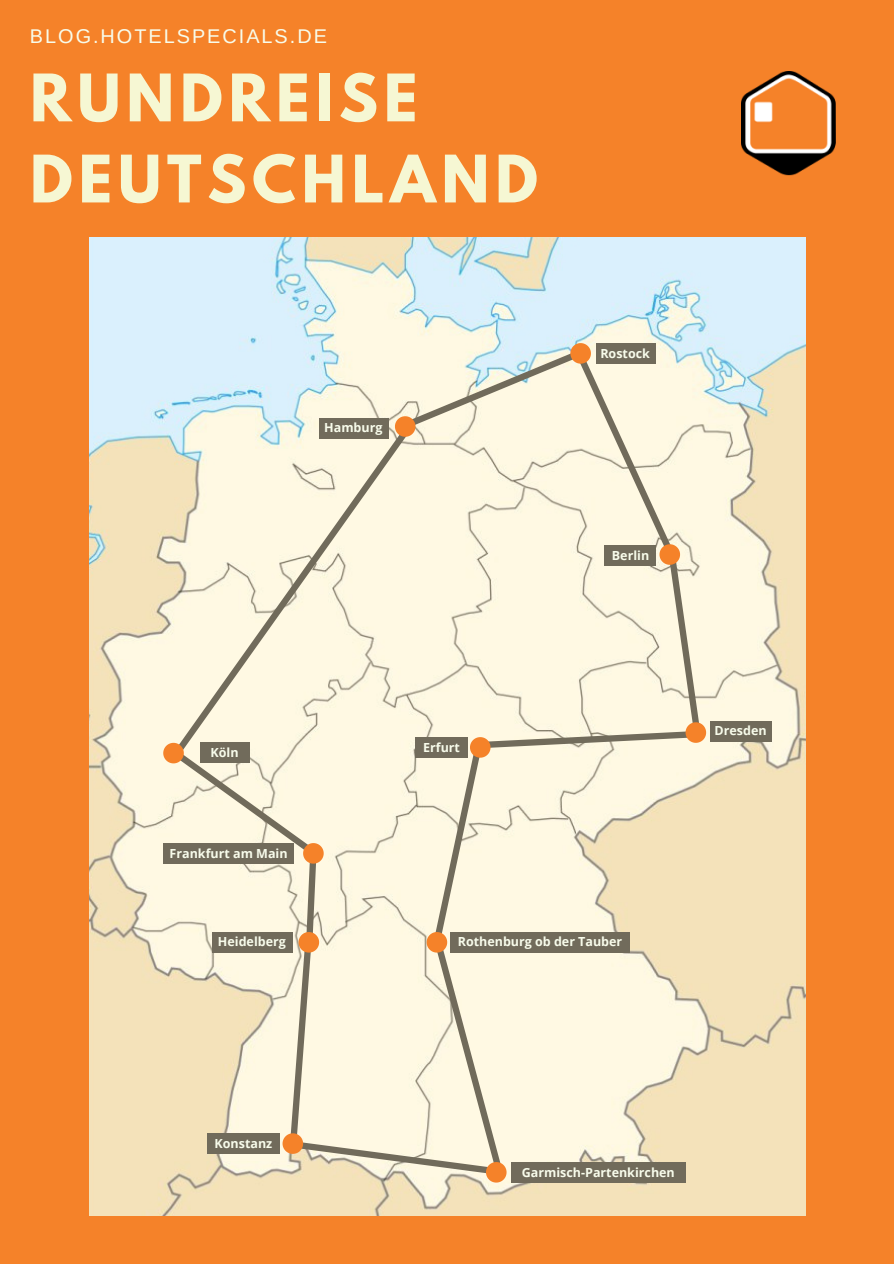
<style>
.page{position:relative;width:894px;height:1264px;background:#fff}
.page>*{position:absolute;margin:0;border:0;box-sizing:border-box;transform-origin:0 0}
.t1{font:700 57.9px "League Spartan";letter-spacing:.1em;color:#f6f7d3}
.t2{font:19.8px "Arimo";letter-spacing:.1em;color:#f8fceb}
.t3{font:700 12.45px "Open Sans";color:#f8fceb}
</style>
<div class="page">
<div style="left:0;top:0;width:893px;height:1263px;background:#f58229"></div>
<img style="left:741px;top:72px;width:95px;height:103px">
<img style="left:89px;top:237px;width:715px;height:977px">
<svg style="left:163px;top:343px;width:543px;height:839px;background:#f4eed7"></svg>
<div style="left:511px;top:1162px;width:174px;height:20px;background:#716b5b"></div>
<div style="left:207px;top:1133px;width:73px;height:20px;background:#716b5b"></div>
<div style="left:213px;top:931px;width:80px;height:21px;background:#716b5b"></div>
<div style="left:163px;top:843px;width:131px;height:20px;background:#716b5b"></div>
<div style="left:200px;top:742px;width:49px;height:20px;background:#716b5b"></div>
<div style="left:450px;top:931px;width:179px;height:21px;background:#716b5b"></div>
<div style="left:415px;top:737px;width:53px;height:20px;background:#716b5b"></div>
<div style="left:710px;top:721px;width:62px;height:20px;background:#716b5b"></div>
<div style="left:603px;top:545px;width:52px;height:21px;background:#716b5b"></div>
<div style="left:319px;top:418px;width:70px;height:20px;background:#716b5b"></div>
<div style="left:595px;top:343px;width:60px;height:21px;background:#716b5b"></div>
<p class="t2" style="left:30px;top:25px;width:298px">BLOG.HOTELSPECIALS.DE</p>
<p class="t1" style="left:30px;top:69px;width:389px">RUNDREISE</p>
<p class="t1" style="left:30px;top:150px;width:509px">DEUTSCHLAND</p>
<p class="t3" style="left:324px;top:419px;width:60px">Hamburg</p>
<p class="t3" style="left:600px;top:344px;width:51px">Rostock</p>
<p class="t3" style="left:611px;top:546px;width:39px">Berlin</p>
<p class="t3" style="left:210px;top:743px;width:30px">Köln</p>
<p class="t3" style="left:170px;top:844px;width:119px">Frankfurt am Main</p>
<p class="t3" style="left:218px;top:933px;width:69px">Heidelberg</p>
<p class="t3" style="left:423px;top:738px;width:38px">Erfurt</p>
<p class="t3" style="left:457px;top:933px;width:166px">Rothenburg ob der Tauber</p>
<p class="t3" style="left:714px;top:722px;width:54px">Dresden</p>
<p class="t3" style="left:214px;top:1134px;width:59px">Konstanz</p>
<p class="t3" style="left:521px;top:1163px;width:154px">Garmisch-Partenkirchen</p>
</div>
